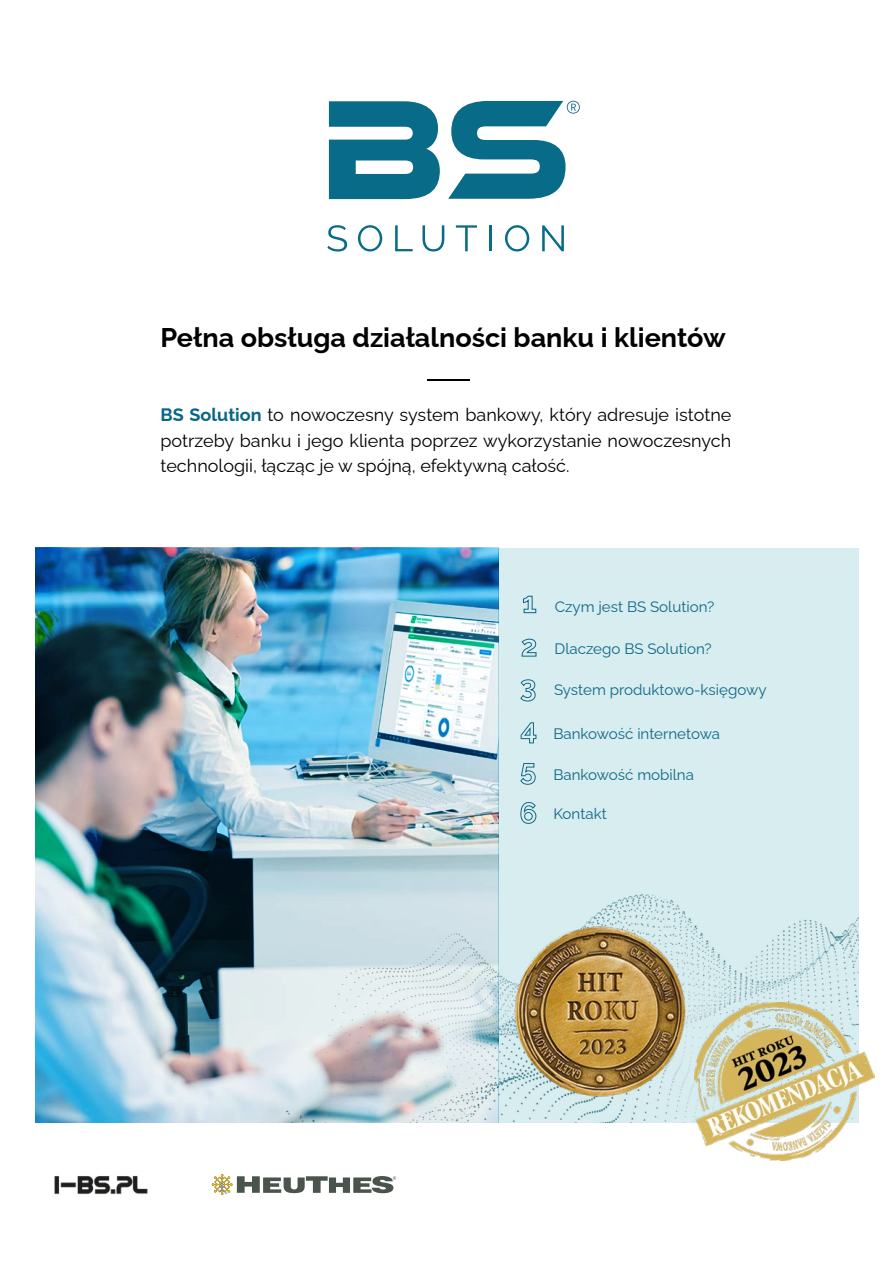
<style>
.page{position:relative;width:893px;height:1263px;background:#fff}
.page>*{position:absolute;margin:0;border:0;box-sizing:border-box;transform-origin:0 0}
.t1{font:700 27px "Raleway";color:#000}
.t2{font:18px/25.5px "Raleway";color:#000;text-align:justify}
.t3{font:15.15px "Raleway";color:#0f6787}
.s1{font-weight:700;color:#086686}
</style>
<div class="page">
<hr style="left:427px;top:379px;width:43px;height:1px;background:#000">
<div style="left:499px;top:548px;width:360px;height:575px;background:#d7edef"></div>
<img style="left:54px;top:1175px;width:94px;height:20px">
<svg style="left:212px;top:1174px;width:184px;height:21px"></svg>
<svg style="left:523px;top:596px;width:13px;height:17px"></svg>
<svg style="left:522px;top:639px;width:14px;height:17px"></svg>
<svg style="left:520px;top:679px;width:15px;height:22px"></svg>
<svg style="left:521px;top:722px;width:15px;height:21px"></svg>
<svg style="left:520px;top:763px;width:16px;height:22px"></svg>
<svg style="left:520px;top:802px;width:16px;height:22px"></svg>
<img style="left:35px;top:548px;width:464px;height:575px">
<img style="left:285px;top:867px;width:574px;height:256px">
<img style="left:513px;top:923px;width:174px;height:176px">
<img style="left:695px;top:1002px;width:180px;height:159px">
<svg style="left:329px;top:101px;width:111px;height:98px"></svg>
<svg style="left:327px;top:225px;width:20px;height:27px"></svg>
<svg style="left:358px;top:225px;width:24px;height:26px"></svg>
<svg style="left:395px;top:225px;width:18px;height:26px"></svg>
<svg style="left:422px;top:225px;width:22px;height:26px"></svg>
<svg style="left:456px;top:225px;width:21px;height:26px"></svg>
<hr style="left:489px;top:225px;width:2px;height:26px;background:#086b87">
<svg style="left:505px;top:225px;width:24px;height:26px"></svg>
<svg style="left:542px;top:225px;width:22px;height:26px"></svg>
<svg style="left:448px;top:101px;width:132px;height:98px"></svg>
<h1 class="t1" style="left:160px;top:316px;width:567px">Pełna obsługa działalności banku i klientów</h1>
<p class="t2" style="left:161px;top:400px;width:572px"><span class="s1">BS Solution</span> to nowoczesny system bankowy, który adresuje istotne potrzeby banku i jego klienta poprzez wykorzystanie nowoczesnych technologii, łącząc je w spójną, efektywną całość.</p>
<p class="t3" style="left:555px;top:594px;width:161px">Czym jest BS Solution?</p>
<p class="t3" style="left:555px;top:636px;width:159px">Dlaczego BS Solution?</p>
<p class="t3" style="left:554px;top:678px;width:214px">System produktowo-księgowy</p>
<p class="t3" style="left:553px;top:721px;width:168px">Bankowość internetowa</p>
<p class="t3" style="left:553px;top:762px;width:142px">Bankowość mobilna</p>
<p class="t3" style="left:553px;top:802px;width:55px">Kontakt</p>
</div>
